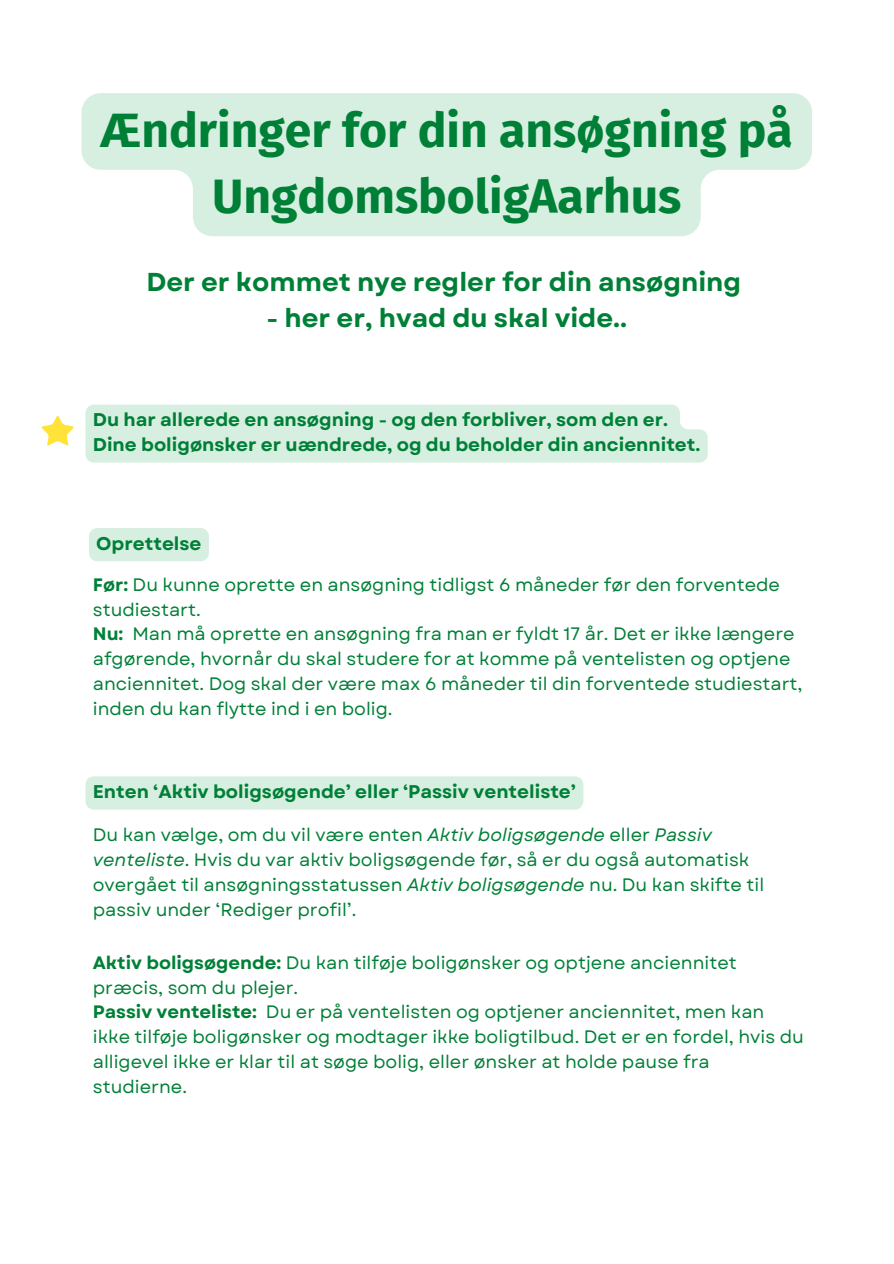
<style>
.page{position:relative;width:894px;height:1264px;background:#fff}
.page>*{position:absolute;margin:0;border:0;box-sizing:border-box;transform-origin:0 0}
.t1{font:700 48px/66.3px "Fira Sans";color:#008037;text-align:center}
.t2{font:700 25.8px "Garet";color:#008037}
.t3{font:700 18.45px/24.8px "Garet";color:#008037}
.t4{font:18px/24.8px "Garet";color:#008037}
.s1{font-weight:700}
.s2{font-style:italic}
</style>
<div class="page">
<svg style="left:41px;top:415px;width:33px;height:31px"></svg>
<svg style="left:82px;top:93px;width:729px;height:143px;background:#dcf1e5"></svg>
<div style="left:85px;top:404px;width:622px;height:58px;background:#d7efe1"></div>
<div style="left:85px;top:776px;width:498px;height:33px;background:#d7efe1"></div>
<div style="left:89px;top:528px;width:120px;height:33px;background:#d7efe1;border-radius:8px"></div>
<h3 class="t1" style="left:101px;top:97px;width:693px">Ændringer for din ansøgning på<br>UngdomsboligAarhus</h3>
<p class="t2" style="left:146px;top:263px;width:596px">Der er kommet nye regler for din ansøgning</p>
<p class="t2" style="left:266px;top:299px;width:362px">- her er, hvad du skal vide..</p>
<h3 class="t3" style="left:93px;top:407px;width:609px">Du har allerede en ansøgning - og den forbliver, som den er.<br>Dine boligønsker er uændrede, og du beholder din anciennitet.</h3>
<p class="t3" style="left:96px;top:531px;width:107px">Oprettelse</p>
<h1 class="t4" style="left:93px;top:572px;width:688px"><span class="s1">Før:</span> Du kunne oprette en ansøgning tidligst 6 måneder før den forventede studiestart.</h1>
<h2 class="t4" style="left:93px;top:622px;width:711px"><span class="s1">Nu:</span> Man må oprette en ansøgning fra man er fyldt 17 år. Det er ikke længere afgørende, hvornår du skal studere for at komme på ventelisten og optjene anciennitet. Dog skal der være max 6 måneder til din forventede studiestart, inden du kan flytte ind i en bolig.</h2>
<p class="t3" style="left:93px;top:779px;width:484px">Enten ‘Aktiv boligsøgende’ eller ‘Passiv venteliste’</p>
<h3 class="t4" style="left:93px;top:822px;width:672px">Du kan vælge, om du vil være enten <span class="s2">Aktiv boligsøgende</span> eller <span class="s2">Passiv venteliste</span>. Hvis du var aktiv boligsøgende før, så er du også automatisk overgået til ansøgningsstatussen <span class="s2">Aktiv boligsøgende</span> nu. Du kan skifte til passiv under ‘Rediger profil’.</h3>
<p class="t4" style="left:93px;top:950px;width:645px"><span class="s1">Aktiv boligsøgende:</span> Du kan tilføje boligønsker og optjene anciennitet præcis, som du plejer.</p>
<p class="t4" style="left:93px;top:999px;width:712px"><span class="s1">Passiv venteliste:</span> Du er på ventelisten og optjener anciennitet, men kan ikke tilføje boligønsker og modtager ikke boligtilbud. Det er en fordel, hvis du alligevel ikke er klar til at søge bolig, eller ønsker at holde pause fra studierne.</p>
</div>
